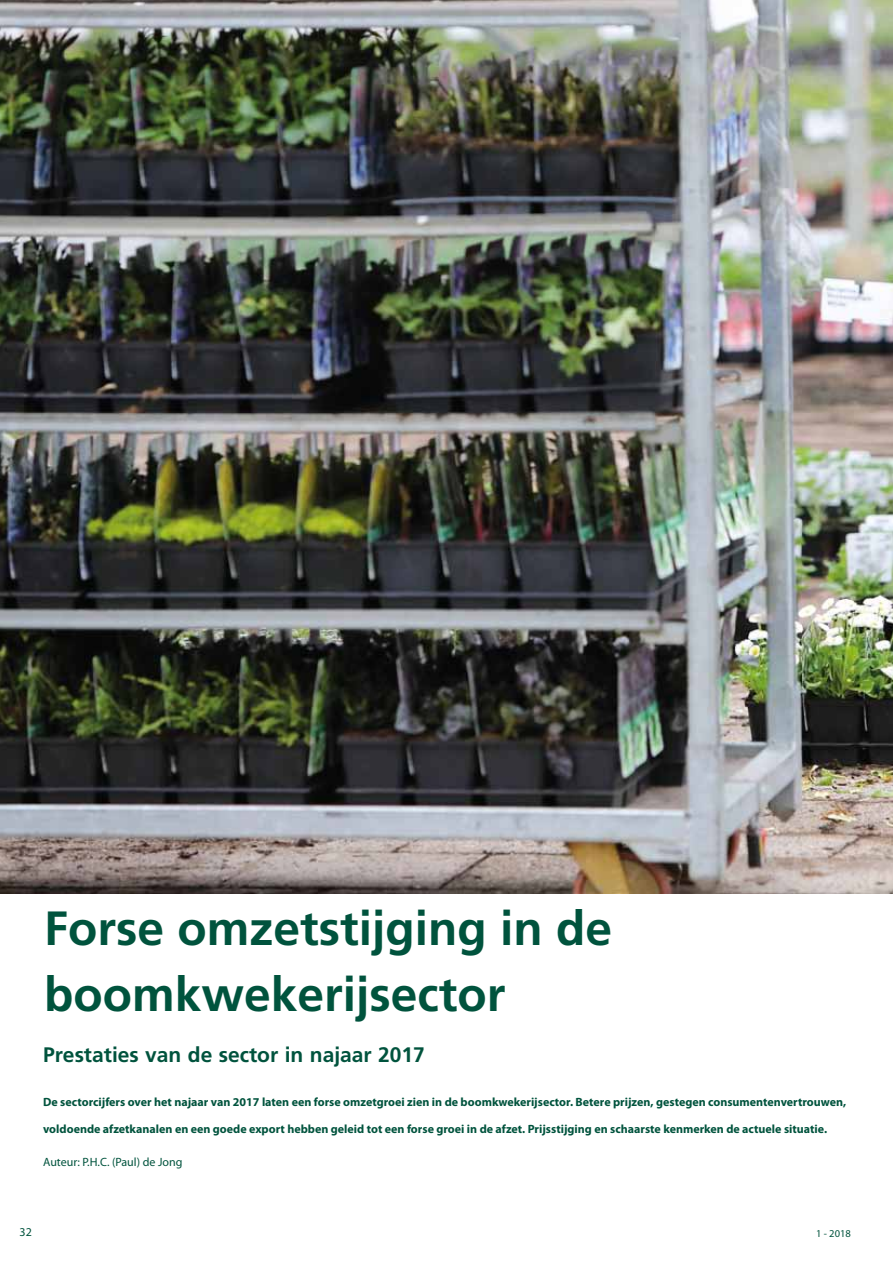
<style>
.page{position:relative;width:893px;height:1263px;background:#fff}
.page>*{position:absolute;margin:0;border:0;box-sizing:border-box;transform-origin:0 0}
.t1{font:700 48px/66px "Frutiger";color:#00533d}
.t2{font:700 21px "Frutiger";color:#00533d}
.t3{font:700 12px "Myriad Pro";color:#00533d}
.t4{font:12px "Myriad Pro";color:#00533d}
.t5{font:10.5px "Myriad Pro";color:#00533d}
</style>
<div class="page">
<img style="left:0;top:0;width:893px;height:893px">
<h1 class="t1" style="left:44px;top:894px;width:570px">Forse omzetstijging in de boomkwekerijsector</h1>
<h2 class="t2" style="left:43px;top:1042px;width:383px">Prestaties van de sector in najaar 2017</h2>
<p class="t3" style="left:43px;top:1094px;width:805px">De sectorcijfers over het najaar van 2017 laten een forse omzetgroei zien in de boomkwekerijsector. Betere prijzen, gestegen consumentenvertrouwen,</p>
<p class="t3" style="left:43px;top:1121px;width:785px">voldoende afzetkanalen en een goede export hebben geleid tot een forse groei in de afzet. Prijsstijging en schaarste kenmerken de actuele situatie.</p>
<p class="t4" style="left:43px;top:1154px;width:141px">Auteur: P.H.C. (Paul) de Jong</p>
<p class="t4" style="left:20px;top:1224px;width:14px">32</p>
<p class="t5" style="left:816px;top:1227px;width:36px">1 - 2018</p>
</div>
